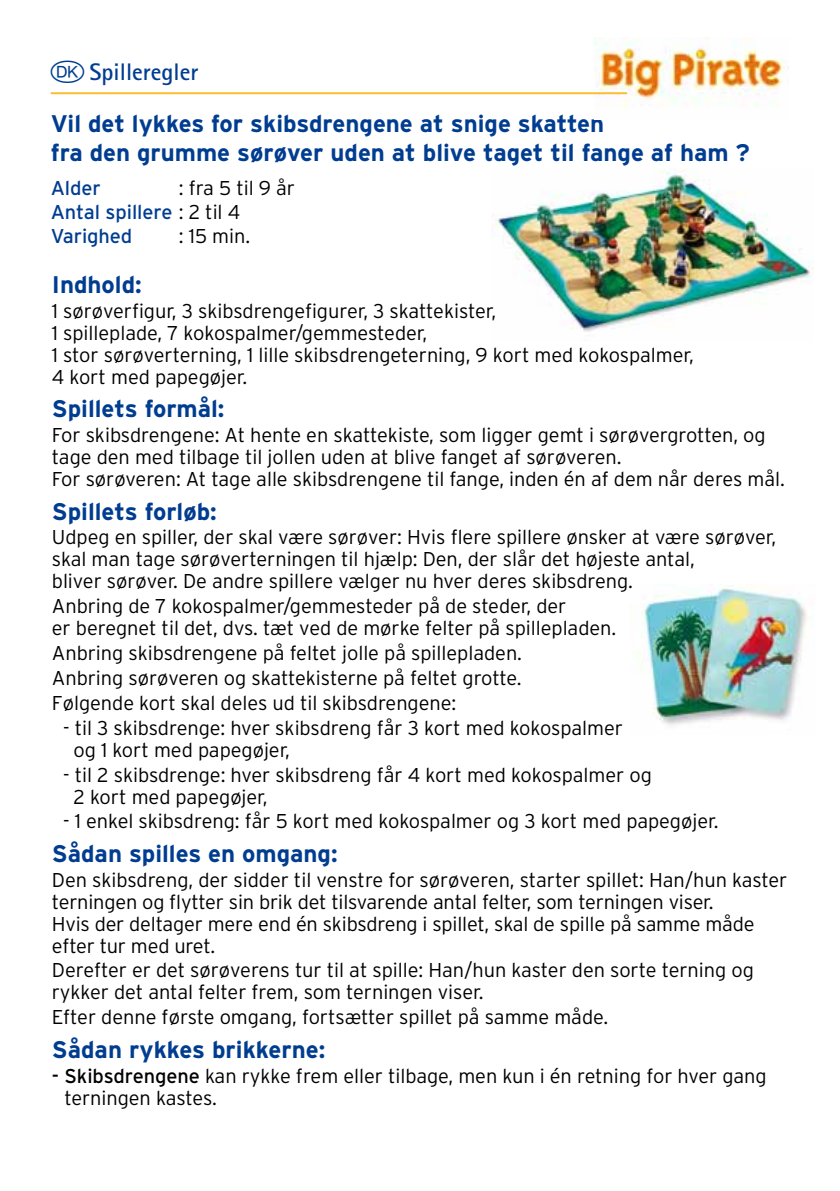
<style>
.page{position:relative;width:840px;height:1191px;background:#fff}
.page>*{position:absolute;margin:0;border:0;box-sizing:border-box;transform-origin:0 0}
.t1{font:700 24px/28.8px "Interstate";color:#003d90}
.t2{font:700 24px "Agfa Rotis Sans Serif";color:#003d90}
.t3{font:300 20px/22px "Interstate";letter-spacing:-.005em;color:#000}
.t4{font:20px/24px "Interstate";letter-spacing:-.005em;color:#003d90}
.s1{font-weight:300;color:#000}
.s2{font-weight:400}
</style>
<div class="page">
<img style="left:491px;top:169px;width:322px;height:163px">
<img style="left:642px;top:584px;width:165px;height:142px">
<img style="left:594px;top:38px;width:192px;height:69px">
<hr style="left:51px;top:92px;width:575px;height:2px;background:#fbbe30">
<p class="t2" style="left:89px;top:56px;width:110px">Spilleregler</p>
<p class="t1" style="left:51px;top:109px;width:700px">Vil det lykkes for skibsdrengene at snige skatten<br>fra den grumme sørøver uden at blive taget til fange af ham ?</p>
<p class="t4" style="left:51px;top:176px;width:52px">Alder</p>
<p class="t4" style="left:51px;top:176px;width:246px;text-indent:128px"><span class="s1">: fra 5 til 9 år<br></span>Antal spillere <span class="s1">: 2 til 4<br></span>Varighed</p>
<p class="t3" style="left:179px;top:225px;width:73px">: 15 min.</p>
<p class="t1" style="left:52px;top:270px;width:91px">Indhold:</p>
<p class="t3" style="left:52px;top:300px;width:643px">1 sørøverfigur, 3 skibsdrengefigurer, 3 skattekister,<br>1 spilleplade, 7 kokospalmer/gemmesteder,<br>1 stor sørøverterning, 1 lille skibsdrengeterning, 9 kort med kokospalmer, 4 kort med papegøjer.</p>
<p class="t1" style="left:52px;top:394px;width:174px">Spillets formål:</p>
<p class="t3" style="left:52px;top:424px;width:734px">For skibsdrengene: At hente en skattekiste, som ligger gemt i sørøvergrotten, og tage den med tilbage til jollen uden at blive fanget af sørøveren.<br>For sørøveren: At tage alle skibsdrengene til fange, inden én af dem når deres mål.</p>
<p class="t1" style="left:52px;top:496px;width:166px">Spillets forløb:</p>
<p class="t3" style="left:52px;top:526px;width:725px">Udpeg en spiller, der skal være sørøver: Hvis flere spillere ønsker at være sørøver, skal man tage sørøverterningen til hjælp: Den, der slår det højeste antal,<br>bliver sørøver. De andre spillere vælger nu hver deres skibsdreng.</p>
<p class="t3" style="left:52px;top:595px;width:565px">Anbring de 7 kokospalmer/gemmesteder på de steder, der<br>er beregnet til det, dvs. tæt ved de mørke felter på spillepladen.</p>
<p class="t3" style="left:52px;top:640px;width:471px;line-height:24.8px;text-align:justify">Anbring skibsdrengene på feltet jolle på spillepladen.<br>Anbring sørøveren og skattekisterne på feltet grotte.<br>Følgende kort skal deles ud til skibsdrengene:</p>
<p class="t3" style="left:73px;top:716px;width:550px;text-indent:-10px">- til 3 skibsdrenge: hver skibsdreng får 3 kort med kokospalmer og 1 kort med papegøjer,</p>
<p class="t3" style="left:73px;top:763px;width:579px;text-indent:-10px">- til 2 skibsdrenge: hver skibsdreng får 4 kort med kokospalmer og<br>2 kort med papegøjer,</p>
<p class="t3" style="left:63px;top:810px;width:656px">- 1 enkel skibsdreng: får 5 kort med kokospalmer og 3 kort med papegøjer.</p>
<p class="t1" style="left:52px;top:838px;width:287px">Sådan spilles en omgang:</p>
<p class="t3" style="left:52px;top:868px;width:736px">Den skibsdreng, der sidder til venstre for sørøveren, starter spillet: Han/hun kaster terningen og flytter sin brik det tilsvarende antal felter, som terningen viser.<br>Hvis der deltager mere end én skibsdreng i spillet, skal de spille på samme måde efter tur med uret.</p>
<p class="t3" style="left:52px;top:959px;width:703px">Derefter er det sørøverens tur til at spille: Han/hun kaster den sorte terning og rykker det antal felter frem, som terningen viser.</p>
<p class="t3" style="left:52px;top:1006px;width:557px">Efter denne første omgang, fortsætter spillet på samme måde.</p>
<p class="t1" style="left:52px;top:1034px;width:275px">Sådan rykkes brikkerne:</p>
<p class="t3" style="left:64px;top:1064px;width:703px;text-indent:-12px"><span class="s2">- Skibsdrengene</span> kan rykke frem eller tilbage, men kun i én retning for hver gang terningen kastes.</p>
</div>
